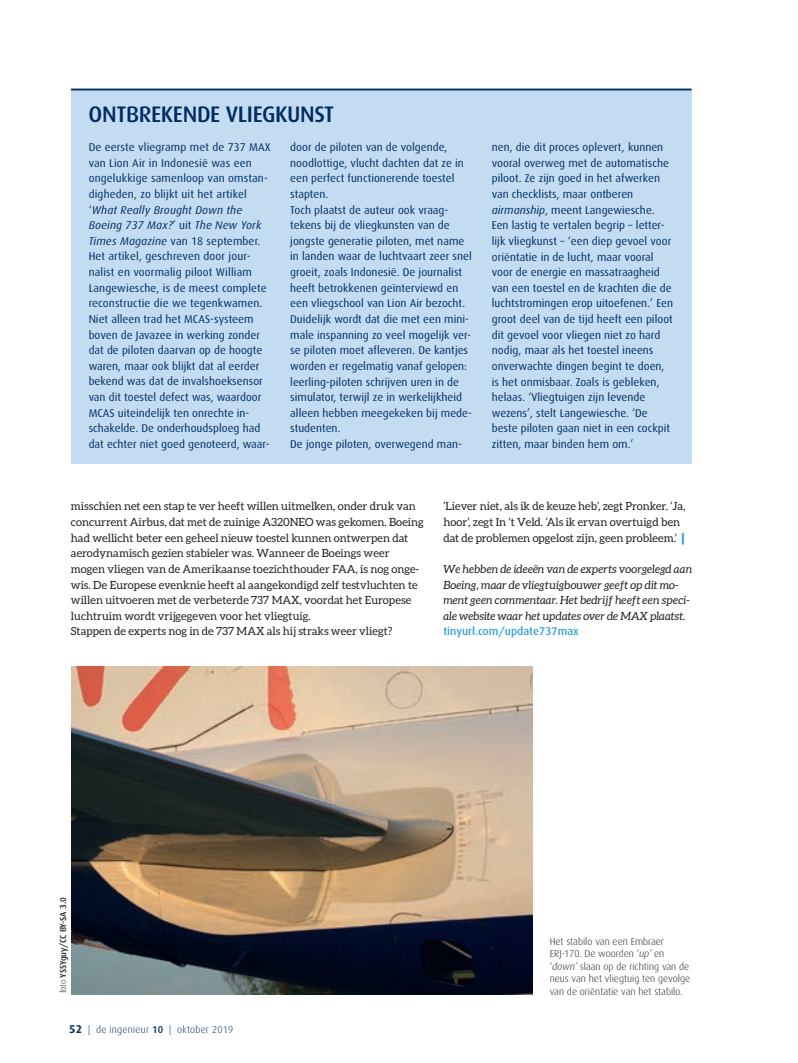
<style>
.page{position:relative;width:798px;height:1063px;background:#fff}
.page>*{position:absolute;margin:0;border:0;box-sizing:border-box;transform-origin:0 0}
.t1{font:500 22.5px "Dax";letter-spacing:-.015em;color:#002c62}
.t2{font:11.25px/15.6px "Dax";letter-spacing:.005em;color:#002c62}
.t3{font:11.25px/15.6px "Aleo";color:#231f20}
.t4{font:italic 11.25px/15.6px "Aleo";color:#231f20}
.t5{font:500 11.25px "Dax";letter-spacing:.005em;color:#34a0d9}
.t6{font:300 10px/12.5px "Dax";color:#231f20}
.t7{font:300 10px "Dax";letter-spacing:.02em;color:#002c62}
.t8{font:500 8.75px "Dax";letter-spacing:-.02em;color:#231f20}
.s1{font-style:italic}
.s2{font-family:"Dax";font-weight:900;font-size:11.5px;color:#34a0d9}
.s3{font-weight:300}
.s4{font-weight:700;font-size:11.25px}
.s5{font-weight:500}
</style>
<div class="page">
<img style="left:71px;top:667px;width:460px;height:328px">
<div style="left:71px;top:89px;width:620px;height:375px;background:#c4dcf2"></div>
<hr style="left:71px;top:89px;width:620px;height:1px;background:#002c62">
<h1 class="t1" style="left:89px;top:101px;width:247px">ONTBREKENDE VLIEGKUNST</h1>
<p class="t2" style="left:89px;top:139px;width:183px">De eerste vliegramp met de 737 MAX van Lion Air in Indonesië was een ongelukkige samenloop van omstan&shy;digheden, zo blijkt uit het artikel ‘<span class="s1">What Really Brought Down the Boeing 737 Max?</span>’ uit <span class="s1">The New York Times Magazine</span> van 18 september.<br>Het artikel, geschreven door jour&shy;nalist en voormalig piloot William Langewiesche, is de meest complete reconstructie die we tegenkwamen.<br>Niet alleen trad het MCAS-systeem boven de Javazee in werking zonder dat de piloten daarvan op de hoogte waren, maar ook blijkt dat al eerder bekend was dat de invalshoeksensor van dit toestel defect was, waardoor MCAS uiteindelijk ten onrechte in&shy;schakelde. De onderhoudsploeg had dat echter niet goed genoteerd, waar-</p>
<p class="t2" style="left:290px;top:140px;width:183px">door de piloten van de volgende, noodlottige, vlucht dachten dat ze in een perfect functionerende toestel stapten.<br>Toch plaatst de auteur ook vraag&shy;tekens bij de vliegkunsten van de jongste generatie piloten, met name in landen waar de luchtvaart zeer snel groeit, zoals Indonesië. De journalist heeft betrokkenen geïnterviewd en een vliegschool van Lion Air bezocht.<br>Duidelijk wordt dat die met een mini&shy;male inspanning zo veel mogelijk ver&shy;se piloten moet afleveren. De kantjes worden er regelmatig vanaf gelopen: leerling-piloten schrijven uren in de simulator, terwijl ze in werkelijkheid alleen hebben meegekeken bij mede&shy;studenten.<br>De jonge piloten, overwegend man-</p>
<p class="t2" style="left:491px;top:140px;width:183px">nen, die dit proces oplevert, kunnen vooral overweg met de automatische piloot. Ze zijn goed in het afwerken van checklists, maar ontberen <span class="s1">airmanship</span>, meent Langewiesche.<br>Een lastig te vertalen begrip – letter&shy;lijk vliegkunst – ‘een diep gevoel voor oriëntatie in de lucht, maar vooral voor de energie en massatraagheid van een toestel en de krachten die de luchtstromingen erop uitoefenen.’ Een groot deel van de tijd heeft een piloot dit gevoel voor vliegen niet zo hard nodig, maar als het toestel ineens onverwachte dingen begint te doen, is het onmisbaar. Zoals is gebleken, helaas. ‘Vliegtuigen zijn levende wezens’, stelt Langewiesche. ‘De beste piloten gaan niet in een cockpit zitten, maar binden hem om.’</p>
<p class="t3" style="left:71px;top:498px;width:354px">misschien net een stap te ver heeft willen uitmelken, onder druk van concurrent Airbus, dat met de zuinige A320NEO was gekomen. Boeing had wellicht beter een geheel nieuw toestel kunnen ontwerpen dat aerodynamisch gezien stabieler was. Wanneer de Boeings weer mogen vliegen van de Amerikaanse toezichthouder FAA, is nog onge&shy;wis. De Europese evenknie heeft al aangekondigd zelf testvluchten te willen uitvoeren met de verbeterde 737 MAX, voordat het Europese luchtruim wordt vrijgegeven voor het vliegtuig.<br>Stappen de experts nog in de 737 MAX als hij straks weer vliegt?</p>
<p class="t3" style="left:443px;top:499px;width:244px">‘Liever niet, als ik de keuze heb’, zegt Pronker. ‘Ja, hoor’, zegt In ’t Veld. ‘Als ik ervan overtuigd ben dat de problemen opgelost zijn, geen probleem.’ <span class="s2">|</span></p>
<p class="t4" style="left:443px;top:561px;width:250px">We hebben de ideeën van de experts voorgelegd aan Boeing, maar de vliegtuigbouwer geeft op dit mo&shy;ment geen commentaar. Het bedrijf heeft een speci&shy;ale website waar het updates over de MAX plaatst.</p>
<p class="t5" style="left:443px;top:625px;width:137px">tinyurl.com/update737max</p>
<p class="t8" style="left:58px;top:993px;width:97px;rotate:-90deg"><span class="s3">foto</span> YSSYguy/CC BY-SA 3.0</p>
<p class="t7" style="left:69px;top:1024px;width:165px"><span class="s4">52</span> | de ingenieur <span class="s5">10</span> | oktober 2019</p>
<p class="t6" style="left:549px;top:935px;width:142px">Het stabilo van een Embraer<br>ERJ-170. De woorden ‘<span class="s1">up’</span> en ‘<span class="s1">down’</span> slaan op de richting van de neus van het vliegtuig ten gevolge van de oriëntatie van het stabilo.</p>
</div>
